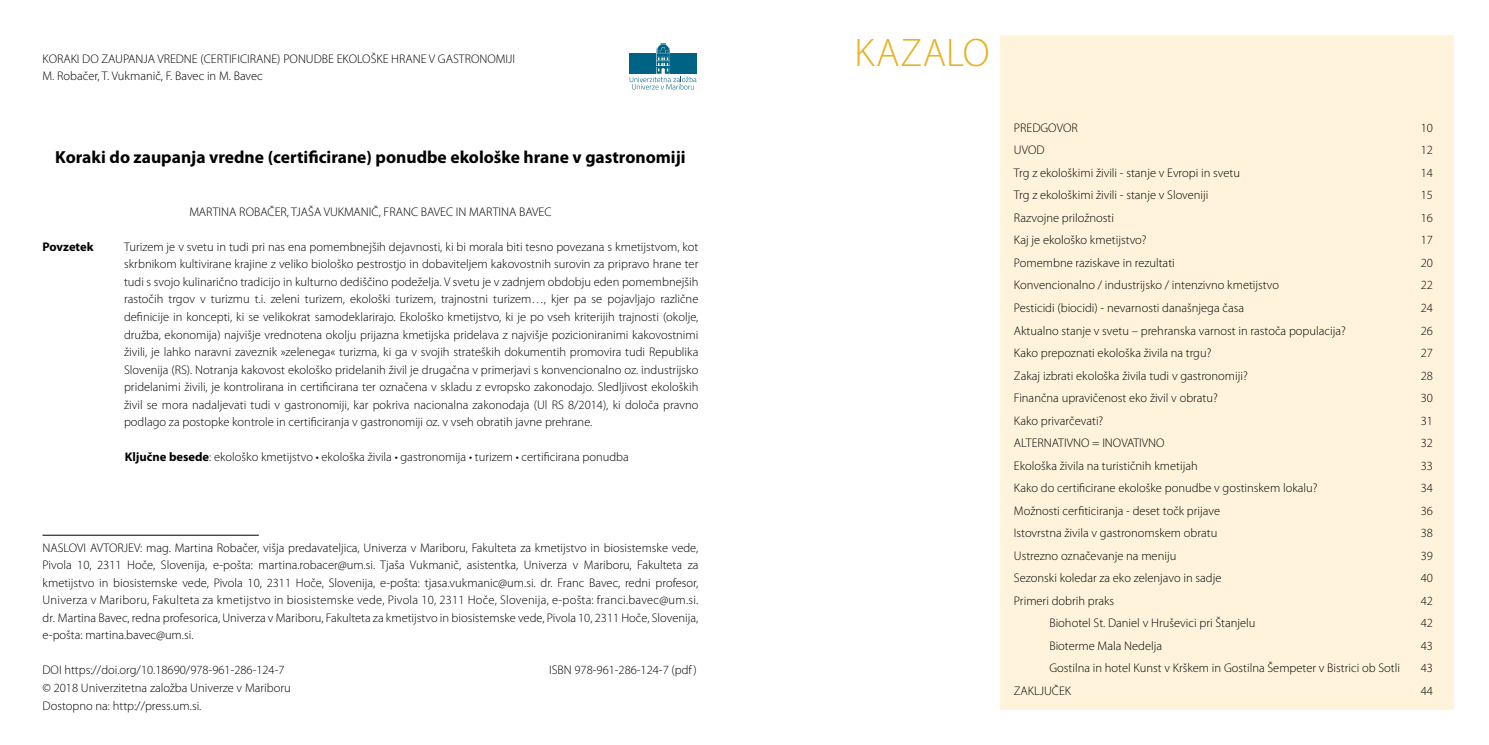
<style>
.page{position:relative;width:1489px;height:745px;background:#fff}
.page>*{position:absolute;margin:0;border:0;box-sizing:border-box;transform-origin:0 0}
.t1{font:300 40px "Myriad Pro";letter-spacing:.01em;color:#e7b222}
.t2{font:700 17.5px "Myriad Pro";color:#000}
.t3{font:300 12.5px/17.5px "Myriad Pro";color:#000;text-align:justify}
.t4{font:700 12.5px "Myriad Pro";letter-spacing:-.005em;color:#000}
.s1{font-weight:700}
</style>
<div class="page">
<div style="left:999px;top:35px;width:454px;height:674px;background:#fff4db"></div>
<hr style="left:43px;top:534px;width:216px;height:1px;background:#000">
<svg style="left:629px;top:43px;width:67px;height:46px"></svg>
<p class="t3" style="left:43px;top:50px;width:474px">KORAKI DO ZAUPANJA VREDNE (CERTIFICIRANE) PONUDBE EKOLOŠKE HRANE V GASTRONOMIJI<br>M. Robačer, T. Vukmanič, F. Bavec in M. Bavec</p>
<h2 class="t2" style="left:55px;top:146px;width:631px">Koraki do zaupanja vredne (certificirane) ponudbe ekološke hrane v gastronomiji</h2>
<p class="t3" style="left:189px;top:203px;width:363px">MARTINA ROBAČER, TJAŠA VUKMANIČ, FRANC BAVEC IN MARTINA BAVEC</p>
<p class="t4" style="left:43px;top:238px;width:52px">Povzetek</p>
<p class="t3" style="left:124px;top:238px;width:576px">Turizem je v svetu in tudi pri nas ena pomembnejših dejavnosti, ki bi morala biti tesno povezana s kmetijstvom, kot skrbnikom kultivirane krajine z veliko biološko pestrostjo in dobaviteljem kakovostnih surovin za pripravo hrane ter tudi s svojo kulinarično tradicijo in kulturno dediščino podeželja. V svetu je v zadnjem obdobju eden pomembnejših rastočih trgov v turizmu t.i. zeleni turizem, ekološki turizem, trajnostni turizem…, kjer pa se pojavljajo različne definicije in koncepti, ki se velikokrat samodeklarirajo. Ekološko kmetijstvo, ki je po vseh kriterijih trajnosti (okolje, družba, ekonomija) najvišje vrednotena okolju prijazna kmetijska pridelava z najvišje pozicioniranimi kakovostnimi živili, je lahko naravni zaveznik »zelenega« turizma, ki ga v svojih strateških dokumentih promovira tudi Republika Slovenija (RS). Notranja kakovost ekološko pridelanih živil je drugačna v primerjavi s konvencionalno oz. industrijsko pridelanimi živili, je kontrolirana in certificirana ter označena v skladu z evropsko zakonodajo. Sledljivost ekoloških živil se mora nadaljevati tudi v gastronomiji, kar pokriva nacionalna zakonodaja (Ul RS 8/2014), ki določa pravno podlago za postopke kontrole in certificiranja v gastronomiji oz. v vseh obratih javne prehrane.</p>
<p class="t3" style="left:125px;top:448px;width:505px"><span class="s1">Ključne besede</span>: ekološko kmetijstvo • ekološka živila • gastronomija • turizem • certificirana ponudba</p>
<p class="t3" style="left:43px;top:538px;width:657px">NASLOVI AVTORJEV: mag. Martina Robačer, višja predavateljica, Univerza v Mariboru, Fakulteta za kmetijstvo in biosistemske vede, Pivola 10, 2311 Hoče, Slovenija, e-pošta: martina.robacer@um.si. Tjaša Vukmanič, asistentka, Univerza v Mariboru, Fakulteta za kmetijstvo in biosistemske vede, Pivola 10, 2311 Hoče, Slovenija, e-pošta: tjasa.vukmanic@um.si. dr. Franc Bavec, redni profesor, Univerza v Mariboru, Fakulteta za kmetijstvo in biosistemske vede, Pivola 10, 2311 Hoče, Slovenija, e-pošta: franci.bavec@um.si. dr. Martina Bavec, redna profesorica, Univerza v Mariboru, Fakulteta za kmetijstvo in biosistemske vede, Pivola 10, 2311 Hoče, Slovenija, e-pošta: martina.bavec@um.si.</p>
<p class="t3" style="left:43px;top:661px;width:243px">DOI https://doi.org/10.18690/978-961-286-124-7</p>
<p class="t3" style="left:549px;top:661px;width:149px">ISBN 978-961-286-124-7 (pdf )</p>
<p class="t3" style="left:43px;top:678px;width:250px">© 2018 Univerzitetna založba Univerze v Mariboru<br>Dostopno na: http://press.um.si.</p>
<h1 class="t1" style="left:854px;top:30px;width:134px">KAZALO</h1>
<p class="t3" style="left:1013px;top:119px;width:65px">PREDGOVOR</p>
<p class="t3" style="left:1420px;top:119px;width:14px">10</p>
<p class="t3" style="left:1013px;top:141px;width:32px">UVOD</p>
<p class="t3" style="left:1420px;top:141px;width:14px">12</p>
<p class="t3" style="left:1013px;top:164px;width:227px">Trg z ekološkimi živili - stanje v Evropi in svetu</p>
<p class="t3" style="left:1420px;top:164px;width:14px">14</p>
<p class="t3" style="left:1013px;top:186px;width:196px">Trg z ekološkimi živili - stanje v Sloveniji</p>
<p class="t3" style="left:1420px;top:186px;width:14px">15</p>
<p class="t3" style="left:1013px;top:209px;width:102px">Razvojne priložnosti</p>
<p class="t3" style="left:1420px;top:209px;width:14px">16</p>
<p class="t3" style="left:1013px;top:231px;width:134px">Kaj je ekološko kmetijstvo?</p>
<p class="t3" style="left:1420px;top:231px;width:14px">17</p>
<p class="t3" style="left:1013px;top:254px;width:162px">Pomembne raziskave in rezultati</p>
<p class="t3" style="left:1420px;top:254px;width:14px">20</p>
<p class="t3" style="left:1013px;top:276px;width:267px">Konvencionalno / industrijsko / intenzivno kmetijstvo</p>
<p class="t3" style="left:1420px;top:276px;width:14px">22</p>
<p class="t3" style="left:1013px;top:299px;width:231px">Pesticidi (biocidi) - nevarnosti današnjega časa</p>
<p class="t3" style="left:1420px;top:299px;width:14px">24</p>
<p class="t3" style="left:1013px;top:321px;width:333px">Aktualno stanje v svetu – prehranska varnost in rastoča populacija?</p>
<p class="t3" style="left:1420px;top:321px;width:14px">26</p>
<p class="t3" style="left:1013px;top:344px;width:199px">Kako prepoznati ekološka živila na trgu?</p>
<p class="t3" style="left:1420px;top:344px;width:14px">27</p>
<p class="t3" style="left:1013px;top:366px;width:235px">Zakaj izbrati ekološka živila tudi v gastronomiji?</p>
<p class="t3" style="left:1420px;top:366px;width:14px">28</p>
<p class="t3" style="left:1013px;top:389px;width:205px">Finančna upravičenost eko živil v obratu?</p>
<p class="t3" style="left:1420px;top:389px;width:14px">30</p>
<p class="t3" style="left:1013px;top:411px;width:91px">Kako privarčevati?</p>
<p class="t3" style="left:1420px;top:411px;width:14px">31</p>
<p class="t3" style="left:1013px;top:434px;width:148px">ALTERNATIVNO = INOVATIVNO</p>
<p class="t3" style="left:1420px;top:434px;width:14px">32</p>
<p class="t3" style="left:1013px;top:456px;width:185px">Ekološka živila na turističnih kmetijah</p>
<p class="t3" style="left:1420px;top:456px;width:14px">33</p>
<p class="t3" style="left:1013px;top:479px;width:305px">Kako do certificirane ekološke ponudbe v gostinskem lokalu?</p>
<p class="t3" style="left:1420px;top:479px;width:14px">34</p>
<p class="t3" style="left:1013px;top:501px;width:208px">Možnosti cerfiticiranja - deset točk prijave</p>
<p class="t3" style="left:1420px;top:501px;width:14px">36</p>
<p class="t3" style="left:1013px;top:524px;width:205px">Istovrstna živila v gastronomskem obratu</p>
<p class="t3" style="left:1420px;top:524px;width:14px">38</p>
<p class="t3" style="left:1013px;top:546px;width:164px">Ustrezno označevanje na meniju</p>
<p class="t3" style="left:1420px;top:546px;width:14px">39</p>
<p class="t3" style="left:1013px;top:569px;width:209px">Sezonski koledar za eko zelenjavo in sadje</p>
<p class="t3" style="left:1420px;top:569px;width:14px">40</p>
<p class="t3" style="left:1013px;top:591px;width:102px">Primeri dobrih praks</p>
<p class="t3" style="left:1420px;top:591px;width:14px">42</p>
<p class="t3" style="left:1049px;top:614px;width:208px">Biohotel St. Daniel v Hruševici pri Štanjelu</p>
<p class="t3" style="left:1420px;top:614px;width:14px">42</p>
<p class="t3" style="left:1049px;top:636px;width:114px">Bioterme Mala Nedelja</p>
<p class="t3" style="left:1420px;top:636px;width:14px">43</p>
<p class="t3" style="left:1049px;top:659px;width:352px">Gostilna in hotel Kunst v Krškem in Gostilna Šempeter v Bistrici ob Sotli</p>
<p class="t3" style="left:1420px;top:659px;width:14px">43</p>
<p class="t3" style="left:1013px;top:681px;width:55px">ZAKLJUČEK</p>
<p class="t3" style="left:1420px;top:681px;width:14px">44</p>
</div>
